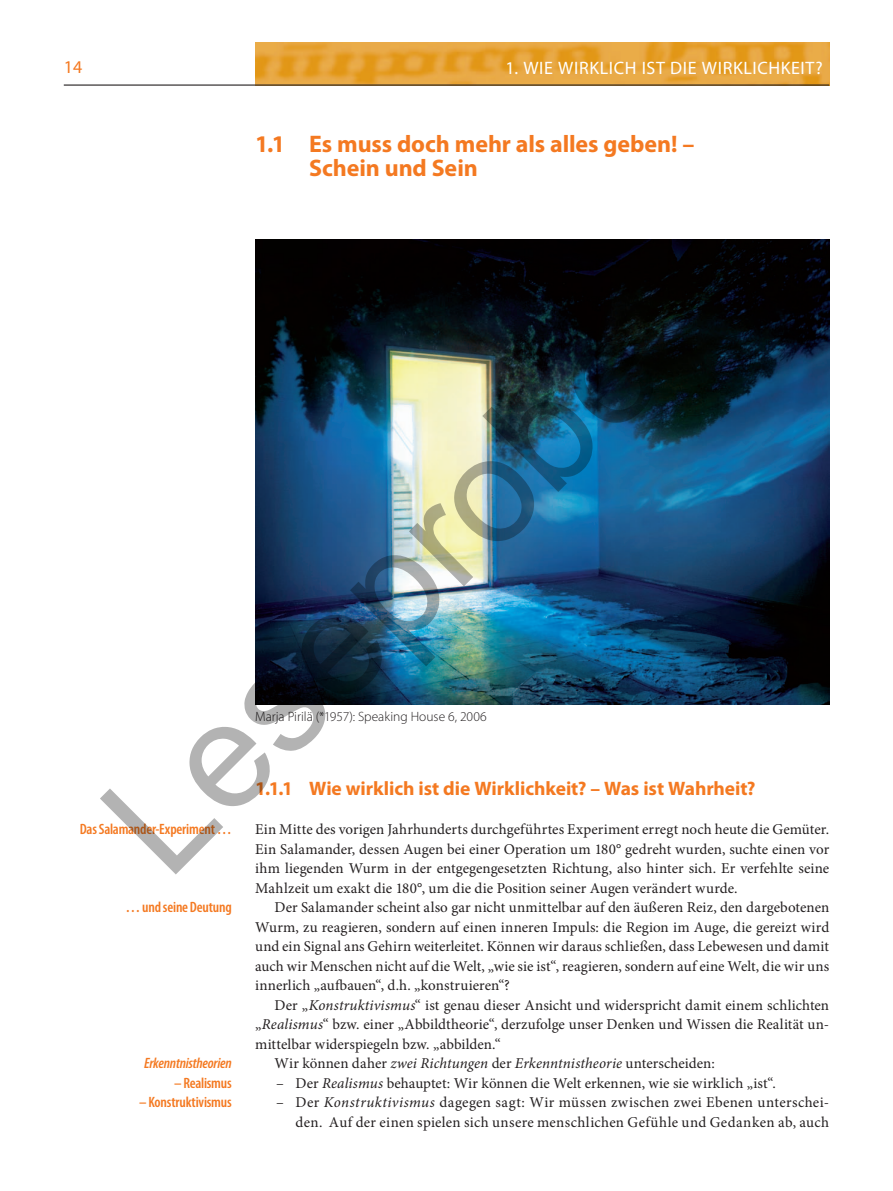
<style>
.page{position:relative;width:893px;height:1191px;background:#fff}
.page>*{position:absolute;margin:0;border:0;box-sizing:border-box;transform-origin:0 0}
.t1{font:150px "Arial";color:rgb(0 0 0/.3)}
.t2{font:700 24px/24.3px "Myriad Pro";letter-spacing:-.005em;color:#f47921}
.t3{font:700 19.5px "Myriad Pro";letter-spacing:-.005em;color:#f47921}
.t4{font:18px "Myriad Pro";letter-spacing:.035em;color:#fff}
.t5{font:18px "Myriad Pro";color:#f47921}
.t6{font:15px/19.5px "Minion Pro";letter-spacing:.005em;color:#231f20;text-align:justify}
.t7{font:600 condensed 15px "Myriad Pro";letter-spacing:-.015em;color:#f47921}
.t8{font:italic 600 condensed 15px "Myriad Pro";letter-spacing:-.015em;color:#f47921}
.t9{font:300 13.5px "Myriad Pro";letter-spacing:-.005em;color:#231f20}
.s1{font-style:italic}
</style>
<div class="page">
<img style="left:255px;top:43px;width:574px;height:41px">
<hr style="left:64px;top:84px;width:765px;height:2px;background:#231f20">
<img style="left:255px;top:239px;width:574px;height:465px">
<p class="t5" style="left:64px;top:56px;width:20px">14</p>
<p class="t4" style="left:505px;top:57px;width:319px">1. WIE WIRKLICH IST DIE WIRKLICHKEIT?</p>
<h2 class="t2" style="left:309px;top:131px;width:387px;text-indent:-54px">1.1 Es muss doch mehr als alles geben! –<br>Schein und Sein</h2>
<h1 class="t1" style="left:58px;top:772px;width:710px;rotate:-45deg">Leseprobe</h1>
<p class="t9" style="left:255px;top:708px;width:233px">Marja Pirilä (*1957): Speaking House 6, 2006</p>
<h3 class="t3" style="left:255px;top:775px;width:502px">1.1.1 Wie wirklich ist die Wirklichkeit? – Was ist Wahrheit?</h3>
<p class="t6" style="left:255px;top:819px;width:576px">Ein Mitte des vorigen Jahrhunderts durchgeführtes Experiment erregt noch heute die Gemüter.<br>Ein Salamander, dessen Augen bei einer Operation um 180° gedreht wurden, suchte einen vor ihm liegenden Wurm in der entgegengesetzten Richtung, also hinter sich. Er verfehlte seine Mahlzeit um exakt die 180°, um die die Position seiner Augen verändert wurde.</p>
<p class="t6" style="left:255px;top:897px;width:576px;text-indent:20px">Der Salamander scheint also gar nicht unmittelbar auf den äußeren Reiz, den dargebotenen Wurm, zu reagieren, sondern auf einen inneren Impuls: die Region im Auge, die gereizt wird und ein Signal ans Gehirn weiterleitet. Können wir daraus schließen, dass Lebewesen und damit auch wir Menschen nicht auf die Welt, „wie sie ist“, reagieren, sondern auf eine Welt, die wir uns innerlich „aufbauen“, d.h. „konstruieren“?</p>
<p class="t6" style="left:275px;top:995px;width:556px">Der „<span class="s1">Konstruktivismus</span>“ ist genau dieser Ansicht und widerspricht damit einem schlichten</p>
<p class="t6" style="left:255px;top:1014px;width:576px">„<span class="s1">Realismus</span>“ bzw. einer „Abbildtheorie“, derzufolge unser Denken und Wissen die Realität un-</p>
<p class="t6" style="left:255px;top:1034px;width:247px">mittelbar widerspiegeln bzw. „abbilden.“</p>
<p class="t6" style="left:275px;top:1053px;width:442px">Wir können daher <span class="s1">zwei Richtungen</span> der <span class="s1">Erkenntnistheorie</span> unterscheiden:</p>
<p class="t6" style="left:276px;top:1073px;width:501px">– Der <span class="s1">Realismus</span> behauptet: Wir können die Welt erkennen, wie sie wirklich „ist“.</p>
<p class="t6" style="left:276px;top:1092px;width:555px;text-align:right">– Der <span class="s1">Konstruktivismus</span> dagegen sagt: Wir müssen zwischen zwei Ebenen unterschei&shy;den. Auf der einen spielen sich unsere menschlichen Gefühle und Gedanken ab, auch</p>
<p class="t7" style="left:80px;top:820px;width:153px">Das Salamander-Experiment …</p>
<p class="t7" style="left:125px;top:898px;width:108px">… und seine Deutung</p>
<p class="t8" style="left:144px;top:1054px;width:89px">Erkenntnistheorien</p>
<p class="t7" style="left:174px;top:1073px;width:59px">– Realismus</p>
<p class="t7" style="left:139px;top:1093px;width:94px">– Konstruktivismus</p>
</div>
